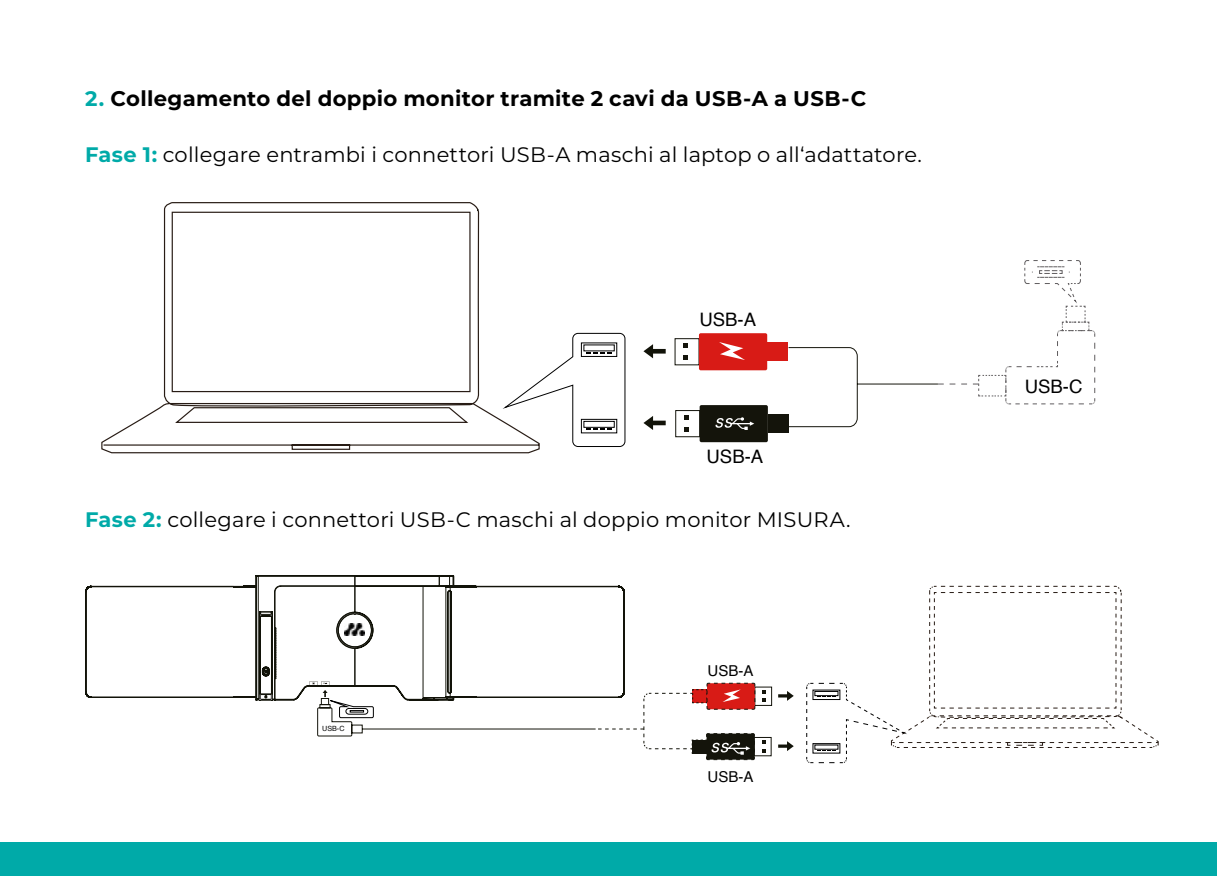
<style>
.page{position:relative;width:1217px;height:876px;background:#fff}
.page>*{position:absolute;margin:0;border:0;box-sizing:border-box;transform-origin:0 0}
.t1{font:700 21.3px "Montserrat";letter-spacing:.015em;color:#000}
.t2{font:21px "Montserrat";letter-spacing:.01em;color:#000}
.t3{font:18.6px "Helvetica";color:#000}
.t4{font:15px "Helvetica";color:#000}
.t5{font:7.2px "Helvetica";color:#000}
.s1{font-size:21px;color:#00aaa8}
.s2{font-weight:700;color:#00aaa8}
</style>
<div class="page">
<div style="left:0;top:842px;width:1216px;height:34px;background:#00aaa8"></div>
<svg style="left:101px;top:202px;width:439px;height:252px"></svg>
<div style="left:675px;top:410px;width:25px;height:27px;border:1px solid #14140b"></div>
<div style="left:767px;top:414px;width:21px;height:19px;background:#14140b"></div>
<div style="left:699px;top:405px;width:68px;height:37px;background:#14140b;border-radius:2px"></div>
<svg style="left:684px;top:427px;width:4px;height:5px"></svg>
<svg style="left:684px;top:415px;width:4px;height:5px"></svg>
<div style="left:767px;top:342px;width:20px;height:19px;background:#d81b16"></div>
<div style="left:698px;top:333px;width:69px;height:37px;background:#d81b16;border-radius:2px"></div>
<svg style="left:683px;top:355px;width:4px;height:5px"></svg>
<svg style="left:683px;top:344px;width:4px;height:4px"></svg>
<svg style="left:787px;top:260px;width:308px;height:167px"></svg>
<svg style="left:643px;top:344px;width:22px;height:14px"></svg>
<svg style="left:643px;top:416px;width:22px;height:14px"></svg>
<svg style="left:715px;top:417px;width:39px;height:13px"></svg>
<svg style="left:719px;top:342px;width:25px;height:18px"></svg>
<svg style="left:500px;top:332px;width:125px;height:115px"></svg>
<div style="left:753px;top:737px;width:18px;height:19px;border:1px solid #14140b"></div>
<svg style="left:762px;top:741px;width:3px;height:11px"></svg>
<div style="left:754px;top:687px;width:17px;height:19px;border:1px solid #14140b"></div>
<svg style="left:762px;top:690px;width:3px;height:12px"></svg>
<svg style="left:778px;top:691px;width:15px;height:10px"></svg>
<svg style="left:778px;top:741px;width:15px;height:10px"></svg>
<svg style="left:806px;top:585px;width:352px;height:178px"></svg>
<svg style="left:85px;top:585px;width:148px;height:113px"></svg>
<svg style="left:233px;top:575px;width:522px;height:185px"></svg>
<img style="left:344px;top:624px;width:20px;height:11px">
<p class="t1" style="left:85px;top:83px;width:782px"><span class="s1">2.</span> Collegamento del doppio monitor tramite 2 cavi da USB-A a USB-C</p>
<p class="t2" style="left:85px;top:141px;width:837px"><span class="s2">Fase 1:</span> collegare entrambi i connettori USB-A maschi al laptop o all‘adattatore.</p>
<p class="t3" style="left:699px;top:305px;width:58px">USB-A</p>
<p class="t3" style="left:706px;top:443px;width:58px">USB-A</p>
<p class="t2" style="left:85px;top:505px;width:766px"><span class="s2">Fase 2:</span> collegare i connettori USB-C maschi al doppio monitor MISURA.</p>
<p class="t5" style="left:322px;top:722px;width:24px">USB-C</p>
<p class="t4" style="left:707px;top:659px;width:47px">USB-A</p>
<p class="t4" style="left:707px;top:765px;width:47px">USB-A</p>
<p class="t3" style="left:1024px;top:372px;width:59px">USB-C</p>
</div>
